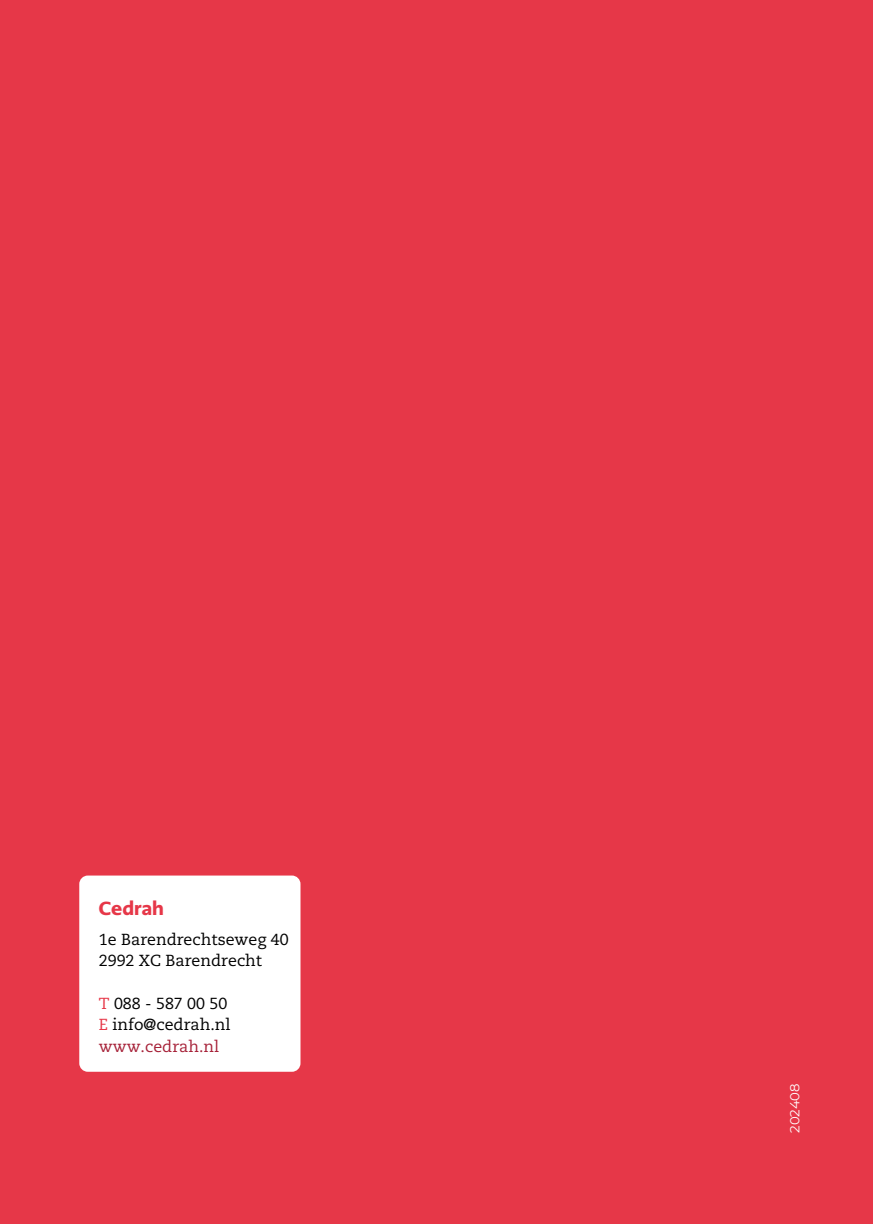
<style>
.page{position:relative;width:873px;height:1224px;background:#e63748}
.page>*{position:absolute;margin:0;border:0;box-sizing:border-box;transform-origin:0 0}
.t1{font:900 19px "PMN Caecilia Sans Text";color:#e63748}
.t2{font:16px/21.4px "Caecilia LT Pro 55 Roman";color:#000}
.t3{font:13.2px "Montserrat";letter-spacing:-.015em;color:#fff}
.s1{color:#e63748}
.s2{color:#a62138}
</style>
<div class="page">
<div style="left:79px;top:876px;width:222px;height:196px;background:#fff;border-radius:9px"></div>
<p class="t1" style="left:99px;top:896px;width:67px">Cedrah</p>
<p class="t2" style="left:99px;top:928px;width:191px">1e Barendrechtseweg 40<br>2992 XC Barendrecht</p>
<p class="t2" style="left:99px;top:992px;width:133px"><span class="s1">T</span> 088 - 587 00 50<br><span class="s1">E</span> info@cedrah.nl <span class="s2">www.cedrah.nl</span></p>
<p class="t3" style="left:786px;top:1133px;width:50px;rotate:-90deg">202408</p>
</div>
